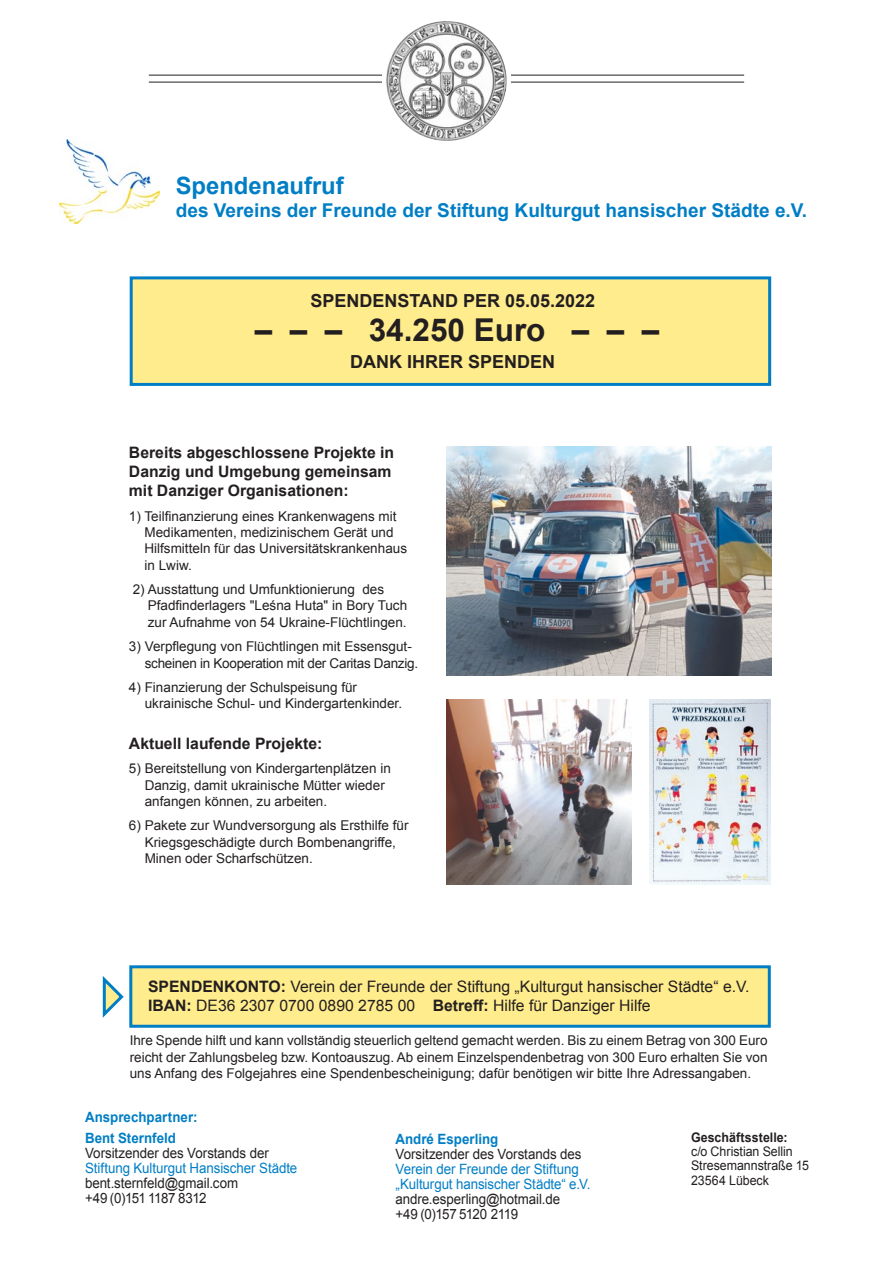
<style>
.page{position:relative;width:893px;height:1263px;background:#fff}
.page>*{position:absolute;margin:0;border:0;box-sizing:border-box;transform-origin:0 0}
.t1{font:700 31.5px "Arial";color:#231f20}
.t2{font:700 23.85px "Arial";color:#007ec5}
.t3{font:700 19.05px "Arial";color:#007ec5}
.t4{font:700 18px "Arial";color:#231f20}
.t5{font:15.75px/18.9px "Arial";color:#231f20}
.t6{font:700 15.75px/18.9px "Arial";color:#231f20}
.t7{font:14.1px/15px "Arial";letter-spacing:-.005em;color:#231f20;scale:.94 1}
.t8{font:14.1px/15px "Arial";letter-spacing:-.005em;color:#007ec5;scale:.94 1}
.t9{font:700 14.1px/21.6px "Arial";color:#007ec5;scale:.94 1}
.t10{font:13.5px/16.2px "Arial";color:#231f20}
.t11{font:13.5px/16.2px "Arial";letter-spacing:-.02em;color:#231f20}
.t12{font:13.2px/14.2px "Arial";color:#231f20;scale:.94 1}
.t13{font:700 13.2px "Arial";letter-spacing:.005em;color:#231f20;scale:.94 1}
.s1{font-weight:700}
</style>
<div class="page">
<div style="left:129px;top:965px;width:642px;height:63px;background:#ffec8c;border:3px solid #007ec5"></div>
<svg style="left:102px;top:976px;width:22px;height:42px"></svg>
<img style="left:60px;top:140px;width:99px;height:83px">
<hr style="left:149px;top:75px;width:595px;height:1px;background:#231f20">
<hr style="left:149px;top:82px;width:595px;height:1px;background:#231f20">
<div style="left:382px;top:70px;width:129px;height:18px;background:#fff"></div>
<img style="left:385px;top:21px;width:122px;height:120px;border-radius:60px">
<div style="left:130px;top:276px;width:641px;height:110px;background:#ffec8c;border:3px solid #007ec5"></div>
<img style="left:446px;top:447px;width:325px;height:229px">
<img style="left:446px;top:699px;width:186px;height:186px">
<img style="left:649px;top:699px;width:122px;height:186px">
<h2 class="t2" style="left:176px;top:170px;width:170px">Spendenaufruf</h2>
<h3 class="t3" style="left:176px;top:197px;width:633px">des Vereins der Freunde der Stiftung Kulturgut hansischer Städte e.V.</h3>
<h3 class="t4" style="left:310px;top:289px;width:286px">SPENDENSTAND PER 05.05.2022</h3>
<h1 class="t1" style="left:255px;top:310px;width:406px">– – – 34.250 Euro – – –</h1>
<h3 class="t4" style="left:350px;top:350px;width:207px">DANK IHRER SPENDEN</h3>
<p class="t6" style="left:129px;top:444px;width:267px">Bereits abgeschlossene Projekte in<br>Danzig und Umgebung gemeinsam mit Danziger Organisationen:</p>
<p class="t10" style="left:144px;top:508px;width:264px;text-indent:-16px">1) Teilfinanzierung eines Krankenwagens mit Medikamenten, medizinischem Gerät und Hilfsmitteln für das Universitätskrankenhaus in Lwiw.</p>
<p class="t10" style="left:148px;top:581px;width:261px;text-indent:-15px">2) Ausstattung und Umfunktionierung des<br>Pfadfinderlagers "Leśna Huta" in Bory Tuch zur Aufnahme von 54 Ukraine-Flüchtlingen.</p>
<p class="t11" style="left:145px;top:639px;width:275px;text-indent:-16px">3) Verpflegung von Flüchtlingen mit Essensgut&shy;scheinen in Kooperation mit der Caritas Danzig.</p>
<p class="t10" style="left:145px;top:679px;width:259px;text-indent:-16px">4) Finanzierung der Schulspeisung für ukrainische Schul- und Kindergartenkinder.</p>
<p class="t6" style="left:129px;top:734px;width:195px">Aktuell laufende Projekte:</p>
<p class="t10" style="left:145px;top:761px;width:248px;text-indent:-16px">5) Bereitstellung von Kindergartenplätzen in<br>Danzig, damit ukrainische Mütter wieder anfangen können, zu arbeiten.</p>
<p class="t10" style="left:145px;top:818px;width:265px;text-indent:-16px">6) Pakete zur Wundversorgung als Ersthilfe für<br>Kriegsgeschädigte durch Bombenangriffe,<br>Minen oder Scharfschützen.</p>
<p class="t5" style="left:148px;top:977px;width:603px"><span class="s1">SPENDENKONTO:</span> Verein der Freunde der Stiftung „Kulturgut hansischer Städte“ e.V.<br><span class="s1">IBAN:</span> DE36 2307 0700 0890 2785 00 <span class="s1">Betreff:</span> Hilfe für Danziger Hilfe</p>
<p class="t10" style="left:130px;top:1033px;width:639px;text-align:justify">Ihre Spende hilft und kann vollständig steuerlich geltend gemacht werden. Bis zu einem Betrag von 300 Euro reicht der Zahlungsbeleg bzw. Kontoauszug. Ab einem Einzelspendenbetrag von 300 Euro erhalten Sie von uns Anfang des Folgejahres eine Spendenbescheinigung; dafür benötigen wir bitte Ihre Adressangaben.</p>
<p class="t9" style="left:85px;top:1106px;width:121px">Ansprechpartner:<br>Bent Sternfeld</p>
<p class="t7" style="left:85px;top:1146px;width:197px">Vorsitzender des Vorstands der</p>
<p class="t8" style="left:85px;top:1161px;width:227px">Stiftung Kulturgut Hansischer Städte</p>
<p class="t7" style="left:85px;top:1176px;width:164px">bent.sternfeld@gmail.com +49 (0)151 1187 8312</p>
<p class="t9" style="left:395px;top:1128px;width:111px">André Esperling</p>
<p class="t7" style="left:395px;top:1146px;width:199px">Vorsitzender des Vorstands des</p>
<p class="t8" style="left:395px;top:1161px;width:209px">Verein der Freunde der Stiftung „Kulturgut hansischer Städte“ e.V.</p>
<p class="t7" style="left:395px;top:1191px;width:177px">andre.esperling@hotmail.de +49 (0)157 5120 2119</p>
<p class="t13" style="left:691px;top:1128px;width:104px">Geschäftsstelle:</p>
<p class="t12" style="left:691px;top:1144px;width:127px">c/o Christian Sellin<br>Stresemannstraße 15<br>23564 Lübeck</p>
</div>
